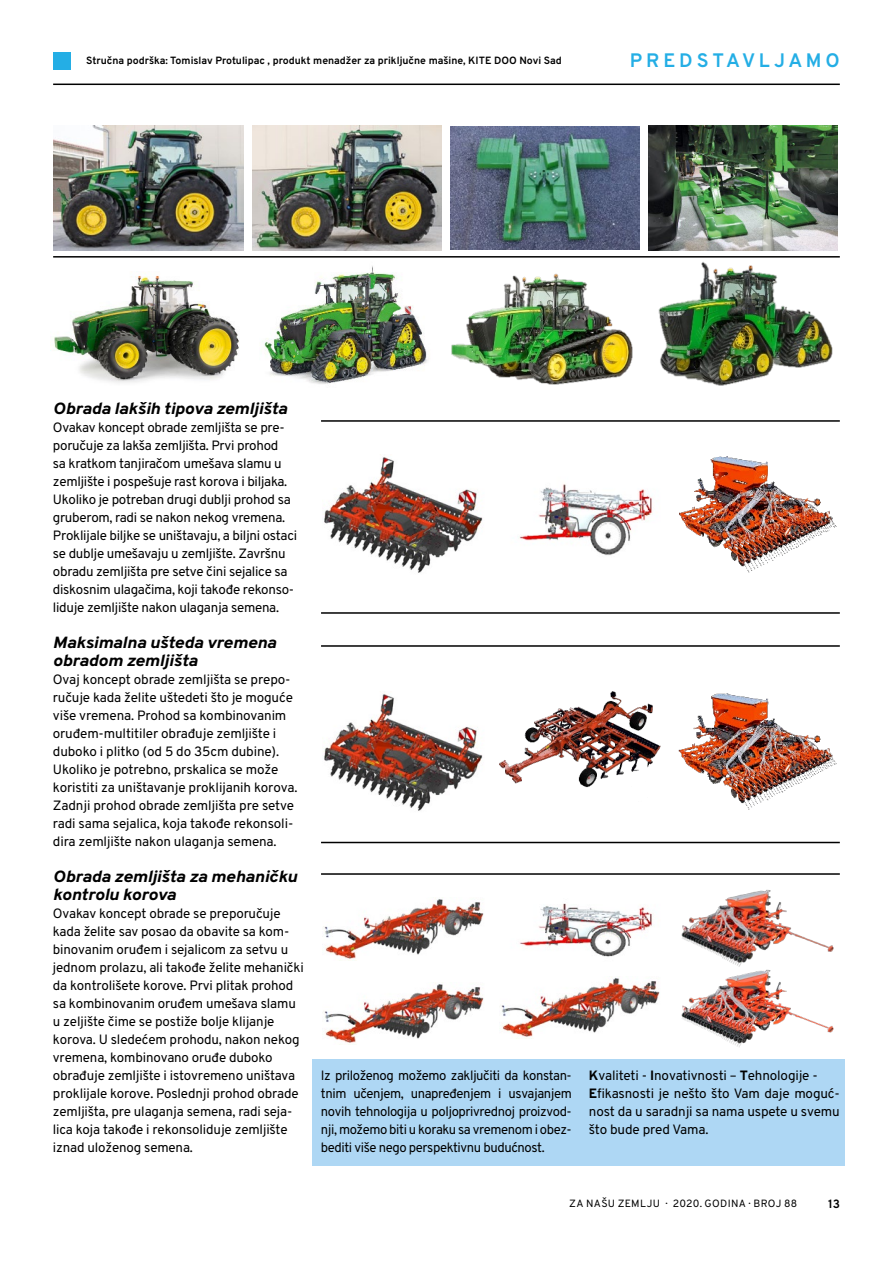
<style>
.page{position:relative;width:893px;height:1263px;background:#fff}
.page>*{position:absolute;margin:0;border:0;box-sizing:border-box;transform-origin:0 0}
.t1{font:700 19.5px "Overpass";letter-spacing:.2em;color:#24aee5}
.t2{font:italic 800 16.2px/18px "Overpass";letter-spacing:-.01em;color:#000;scale:1.11 1}
.t3{font:13.5px/18px "Overpass";letter-spacing:-.01em;color:#000}
.t4{font:700 12px "Overpass";color:#000}
.t5{font:700 10.5px "Overpass";color:#000}
.t6{font:10.5px "Overpass";letter-spacing:.03em;color:#000}
.s1{font-weight:800}
</style>
<div class="page">
<div style="left:53px;top:52px;width:17px;height:17px;background:#24aee5"></div>
<div style="left:313px;top:1059px;width:532px;height:106px;background:#aed7f4"></div>
<hr style="left:53px;top:84px;width:787px;height:1px;background:#000">
<hr style="left:53px;top:256px;width:787px;height:2px;background:#000">
<hr style="left:321px;top:420px;width:519px;height:2px;background:#000">
<hr style="left:321px;top:645px;width:519px;height:2px;background:#000">
<hr style="left:321px;top:842px;width:519px;height:1px;background:#000">
<hr style="left:321px;top:612px;width:519px;height:2px;background:#000">
<img style="left:54px;top:126px;width:189px;height:124px">
<img style="left:54px;top:275px;width:185px;height:108px">
<img style="left:450px;top:126px;width:190px;height:124px">
<img style="left:451px;top:273px;width:182px;height:112px">
<img style="left:324px;top:454px;width:159px;height:119px">
<img style="left:324px;top:691px;width:159px;height:120px">
<img style="left:323px;top:899px;width:161px;height:60px">
<img style="left:324px;top:984px;width:160px;height:61px">
<img style="left:519px;top:484px;width:133px;height:71px">
<img style="left:499px;top:691px;width:162px;height:97px">
<img style="left:520px;top:903px;width:132px;height:54px">
<img style="left:501px;top:977px;width:159px;height:62px">
<img style="left:679px;top:456px;width:158px;height:117px">
<img style="left:678px;top:693px;width:159px;height:117px">
<img style="left:681px;top:889px;width:153px;height:73px">
<img style="left:681px;top:962px;width:153px;height:85px">
<img style="left:252px;top:125px;width:189px;height:125px">
<img style="left:264px;top:266px;width:164px;height:118px">
<img style="left:648px;top:125px;width:190px;height:125px">
<img style="left:644px;top:256px;width:196px;height:130px">
<hr style="left:321px;top:873px;width:519px;height:2px;background:#000">
<p class="t5" style="left:86px;top:53px;width:477px">Stručna podrška: Tomislav Protulipac , produkt menadžer za priključne mašine, KITE DOO Novi Sad</p>
<h1 class="t1" style="left:630px;top:46px;width:211px">PREDSTAVLJAMO</h1>
<p class="t2" style="left:53px;top:399px;width:213px">Obrada lakših tipova zemljišta</p>
<p class="t3" style="left:53px;top:418px;width:246px">Ovakav koncept obrade zemljišta se pre&shy;poručuje za lakša zemljišta. Prvi prohod<br>sa kratkom tanjiračom umešava slamu u zemljište i pospešuje rast korova i biljaka.<br>Ukoliko je potreban drugi dublji prohod sa gruberom, radi se nakon nekog vremena.<br>Proklijale biljke se uništavaju, a biljni ostaci se dublje umešavaju u zemljište. Završnu obradu zemljišta pre setve čini sejalice sa diskosnim ulagačima, koji takođe rekonso&shy;liduje zemljište nakon ulaganja semena.</p>
<p class="t2" style="left:53px;top:633px;width:203px">Maksimalna ušteda vremena obradom zemljišta</p>
<p class="t3" style="left:53px;top:670px;width:246px">Ovaj koncept obrade zemljišta se prepo&shy;ručuje kada želite uštedeti što je moguće više vremena. Prohod sa kombinovanim oruđem-multitiler obrađuje zemljište i duboko i plitko (od 5 do 35cm dubine).<br>Ukoliko je potrebno, prskalica se može koristiti za uništavanje proklijanih korova.<br>Zadnji prohod obrade zemljišta pre setve radi sama sejalica, koja takođe rekonsoli&shy;dira zemljište nakon ulaganja semena.</p>
<p class="t2" style="left:53px;top:867px;width:222px">Obrada zemljišta za mehaničku kontrolu korova</p>
<p class="t3" style="left:53px;top:904px;width:252px">Ovakav koncept obrade se preporučuje kada želite sav posao da obavite sa kom&shy;binovanim oruđem i sejalicom za setvu u jednom prolazu, ali takođe želite mehanički da kontrolišete korove. Prvi plitak prohod sa kombinovanim oruđem umešava slamu u zeljište čime se postiže bolje klijanje korova. U sledećem prohodu, nakon nekog vremena, kombinovano oruđe duboko obrađuje zemljište i istovremeno uništava proklijale korove. Poslednji prohod obrade zemljišta, pre ulaganja semena, radi seja&shy;lica koja takođe i rekonsoliduje zemljište iznad uloženog semena.</p>
<p class="t3" style="left:321px;top:1066px;width:252px;text-align:justify">Iz priloženog možemo zaključiti da konstan&shy;tnim učenjem, unapređenjem i usvajanjem novih tehnologija u poljoprivrednoj proizvod&shy;nji, možemo biti u koraku sa vremenom i obez&shy;bediti više nego perspektivnu budućnost.</p>
<p class="t3" style="left:589px;top:1066px;width:252px"><span class="s1">K</span>valiteti - <span class="s1">I</span>novativnosti – <span class="s1">T</span>ehnologije - <span class="s1">E</span>fikasnosti je nešto što Vam daje moguć&shy;nost da u saradnji sa nama uspete u svemu što bude pred Vama.</p>
<p class="t6" style="left:569px;top:1196px;width:230px">ZA NAŠU ZEMLJU · 2020. GODINA · BROJ 88</p>
<p class="t4" style="left:828px;top:1195px;width:13px">13</p>
</div>
